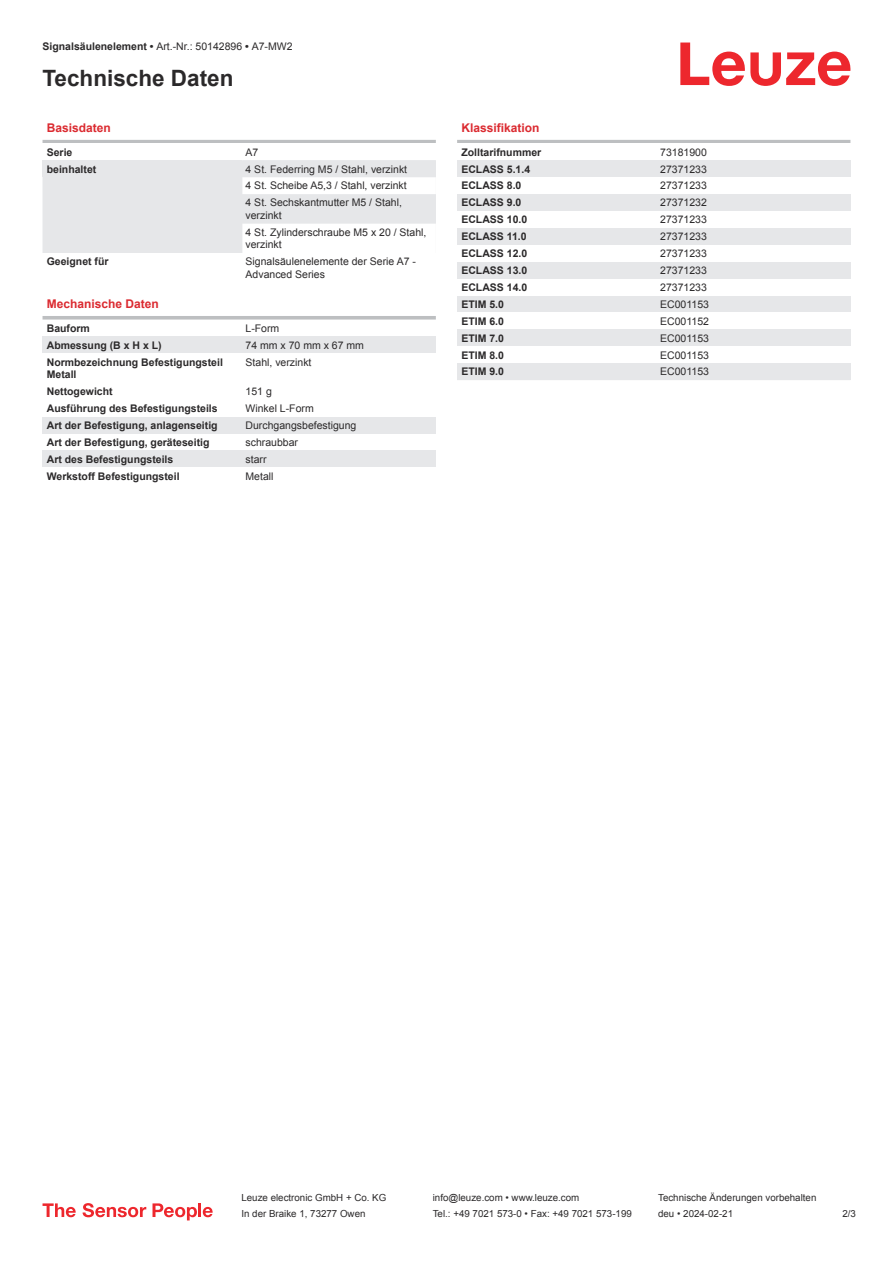
<style>
.page{position:relative;width:893px;height:1263px;background:#fff}
.page>*{position:absolute;margin:0;border:0;box-sizing:border-box;transform-origin:0 0}
.t1{font:700 22.5px "Arial";color:#2b292a}
.t2{font:700 12px "Arial";color:#db2a30}
.t3{font:10.5px/17px "Arial";color:#2b292a}
.t4{font:700 10.5px/12.6px "Arial";color:#2b292a}
.t5{font:9.75px "Arial";color:#2b292a}
.s1{font-weight:700}
</style>
<div class="page">
<svg style="left:680px;top:43px;width:170px;height:43px"></svg>
<div style="left:43px;top:177px;width:199px;height:76px;background:#e6e7e9"></div>
<hr style="left:43px;top:140px;width:393px;height:3px;background:#bdbfc1">
<div style="left:43px;top:160px;width:199px;height:17px;background:#e6e7e9"></div>
<svg style="left:242px;top:160px;width:194px;height:64px"></svg>
<svg style="left:43px;top:316px;width:393px;height:4px;background:#c4c6c7"></svg>
<div style="left:43px;top:336px;width:199px;height:17px;background:#e6e7e9"></div>
<div style="left:242px;top:336px;width:194px;height:17px;background:#e6e7e9"></div>
<div style="left:43px;top:417px;width:199px;height:17px;background:#e6e7e9"></div>
<div style="left:242px;top:417px;width:194px;height:17px;background:#e6e7e9"></div>
<div style="left:43px;top:450px;width:199px;height:17px;background:#e6e7e9"></div>
<div style="left:242px;top:450px;width:194px;height:17px;background:#e6e7e9"></div>
<hr style="left:457px;top:140px;width:393px;height:3px;background:#bdbfc1">
<div style="left:457px;top:160px;width:200px;height:17px;background:#e6e7e9"></div>
<div style="left:657px;top:160px;width:193px;height:17px;background:#e6e7e9"></div>
<div style="left:457px;top:194px;width:200px;height:17px;background:#e6e7e9"></div>
<div style="left:657px;top:194px;width:193px;height:17px;background:#e6e7e9"></div>
<div style="left:457px;top:228px;width:200px;height:17px;background:#e6e7e9"></div>
<div style="left:657px;top:228px;width:193px;height:17px;background:#e6e7e9"></div>
<div style="left:457px;top:262px;width:200px;height:17px;background:#e6e7e9"></div>
<div style="left:657px;top:262px;width:193px;height:17px;background:#e6e7e9"></div>
<div style="left:457px;top:296px;width:200px;height:16px;background:#e6e7e9"></div>
<div style="left:657px;top:296px;width:193px;height:16px;background:#e6e7e9"></div>
<div style="left:457px;top:329px;width:200px;height:17px;background:#e6e7e9"></div>
<div style="left:657px;top:329px;width:193px;height:17px;background:#e6e7e9"></div>
<div style="left:457px;top:363px;width:200px;height:17px;background:#e6e7e9"></div>
<div style="left:657px;top:363px;width:193px;height:17px;background:#e6e7e9"></div>
<svg style="left:43px;top:1203px;width:33px;height:14px"></svg>
<svg style="left:83px;top:1203px;width:63px;height:14px"></svg>
<svg style="left:153px;top:1203px;width:44px;height:17px"></svg>
<hr style="left:198px;top:1203px;width:3px;height:14px;background:#ed272d">
<svg style="left:203px;top:1207px;width:10px;height:10px"></svg>
<p class="t3" style="left:43px;top:39px;width:252px"><span class="s1">Signalsäulenelement •</span> Art.-Nr.: 50142896 <span class="s1">•</span> A7-MW2</p>
<h1 class="t1" style="left:43px;top:70px;width:192px">Technische Daten</h1>
<p class="t2" style="left:47px;top:123px;width:66px">Basisdaten</p>
<p class="t4" style="left:47px;top:147px;width:27px">Serie</p>
<p class="t3" style="left:246px;top:144px;width:14px">A7</p>
<p class="t4" style="left:47px;top:164px;width:51px">beinhaltet</p>
<p class="t3" style="left:246px;top:161px;width:163px;text-align:justify">4 St. Federring M5 / Stahl, verzinkt 4 St. Scheibe A5,3 / Stahl, verzinkt 4 St. Sechskantmutter M5 / Stahl,</p>
<p class="t3" style="left:246px;top:208px;width:182px">verzinkt<br>4 St. Zylinderschraube M5 x 20 / Stahl,</p>
<p class="t3" style="left:246px;top:237px;width:38px">verzinkt</p>
<p class="t4" style="left:47px;top:256px;width:63px">Geeignet für</p>
<p class="t3" style="left:246px;top:256px;width:172px;line-height:12.6px">Signalsäulenelemente der Serie A7 -<br>Advanced Series</p>
<p class="t2" style="left:47px;top:300px;width:114px">Mechanische Daten</p>
<p class="t4" style="left:47px;top:323px;width:45px">Bauform</p>
<p class="t3" style="left:246px;top:321px;width:35px">L-Form</p>
<p class="t4" style="left:47px;top:340px;width:116px">Abmessung (B x H x L)</p>
<p class="t3" style="left:246px;top:337px;width:120px">74 mm x 70 mm x 67 mm</p>
<p class="t4" style="left:47px;top:357px;width:178px">Normbezeichnung Befestigungsteil<br>Metall</p>
<p class="t3" style="left:246px;top:354px;width:67px">Stahl, verzinkt</p>
<p class="t4" style="left:47px;top:386px;width:67px">Nettogewicht</p>
<p class="t3" style="left:246px;top:384px;width:28px">151 g</p>
<p class="t4" style="left:47px;top:403px;width:172px">Ausführung des Befestigungsteils</p>
<p class="t3" style="left:246px;top:401px;width:70px">Winkel L-Form</p>
<p class="t4" style="left:47px;top:420px;width:172px">Art der Befestigung, anlagenseitig</p>
<p class="t3" style="left:246px;top:418px;width:112px">Durchgangsbefestigung</p>
<p class="t4" style="left:47px;top:437px;width:164px">Art der Befestigung, geräteseitig</p>
<p class="t3" style="left:246px;top:435px;width:54px">schraubbar</p>
<p class="t4" style="left:47px;top:454px;width:128px">Art des Befestigungsteils</p>
<p class="t3" style="left:246px;top:451px;width:23px">starr</p>
<p class="t4" style="left:47px;top:471px;width:134px">Werkstoff Befestigungsteil</p>
<p class="t3" style="left:246px;top:468px;width:30px">Metall</p>
<p class="t2" style="left:461px;top:123px;width:80px">Klassifikation</p>
<p class="t4" style="left:461px;top:147px;width:81px">Zolltarifnummer</p>
<p class="t3" style="left:660px;top:144px;width:48px">73181900</p>
<p class="t4" style="left:461px;top:164px;width:70px">ECLASS 5.1.4</p>
<p class="t3" style="left:660px;top:161px;width:48px">27371233</p>
<p class="t4" style="left:461px;top:180px;width:62px">ECLASS 8.0</p>
<p class="t3" style="left:660px;top:178px;width:48px">27371233</p>
<p class="t4" style="left:461px;top:197px;width:62px">ECLASS 9.0</p>
<p class="t3" style="left:660px;top:195px;width:48px">27371232</p>
<p class="t4" style="left:461px;top:214px;width:67px">ECLASS 10.0</p>
<p class="t3" style="left:660px;top:212px;width:48px">27371233</p>
<p class="t4" style="left:461px;top:231px;width:67px">ECLASS 11.0</p>
<p class="t3" style="left:660px;top:229px;width:48px">27371233</p>
<p class="t4" style="left:461px;top:248px;width:67px">ECLASS 12.0</p>
<p class="t3" style="left:660px;top:246px;width:48px">27371233</p>
<p class="t4" style="left:461px;top:265px;width:67px">ECLASS 13.0</p>
<p class="t3" style="left:660px;top:263px;width:48px">27371233</p>
<p class="t4" style="left:461px;top:282px;width:67px">ECLASS 14.0</p>
<p class="t3" style="left:660px;top:280px;width:48px">27371233</p>
<p class="t4" style="left:461px;top:299px;width:44px">ETIM 5.0</p>
<p class="t3" style="left:660px;top:297px;width:50px">EC001153</p>
<p class="t4" style="left:461px;top:316px;width:44px">ETIM 6.0</p>
<p class="t3" style="left:660px;top:313px;width:50px">EC001152</p>
<p class="t4" style="left:461px;top:333px;width:44px">ETIM 7.0</p>
<p class="t3" style="left:660px;top:330px;width:50px">EC001153</p>
<p class="t4" style="left:461px;top:349px;width:44px">ETIM 8.0</p>
<p class="t3" style="left:660px;top:347px;width:50px">EC001153</p>
<p class="t4" style="left:461px;top:366px;width:44px">ETIM 9.0</p>
<p class="t3" style="left:660px;top:364px;width:50px">EC001153</p>
<p class="t5" style="left:241px;top:1194px;width:146px">Leuze electronic GmbH + Co. KG</p>
<p class="t5" style="left:433px;top:1194px;width:148px">info@leuze.com • www.leuze.com</p>
<p class="t5" style="left:658px;top:1194px;width:160px">Technische Änderungen vorbehalten</p>
<p class="t5" style="left:241px;top:1210px;width:126px">In der Braike 1, 73277 Owen</p>
<p class="t5" style="left:433px;top:1210px;width:201px">Tel.: +49 7021 573-0 • Fax: +49 7021 573-199</p>
<p class="t5" style="left:658px;top:1210px;width:76px">deu • 2024-02-21</p>
<p class="t5" style="left:842px;top:1210px;width:15px">2 /3</p>
</div>
